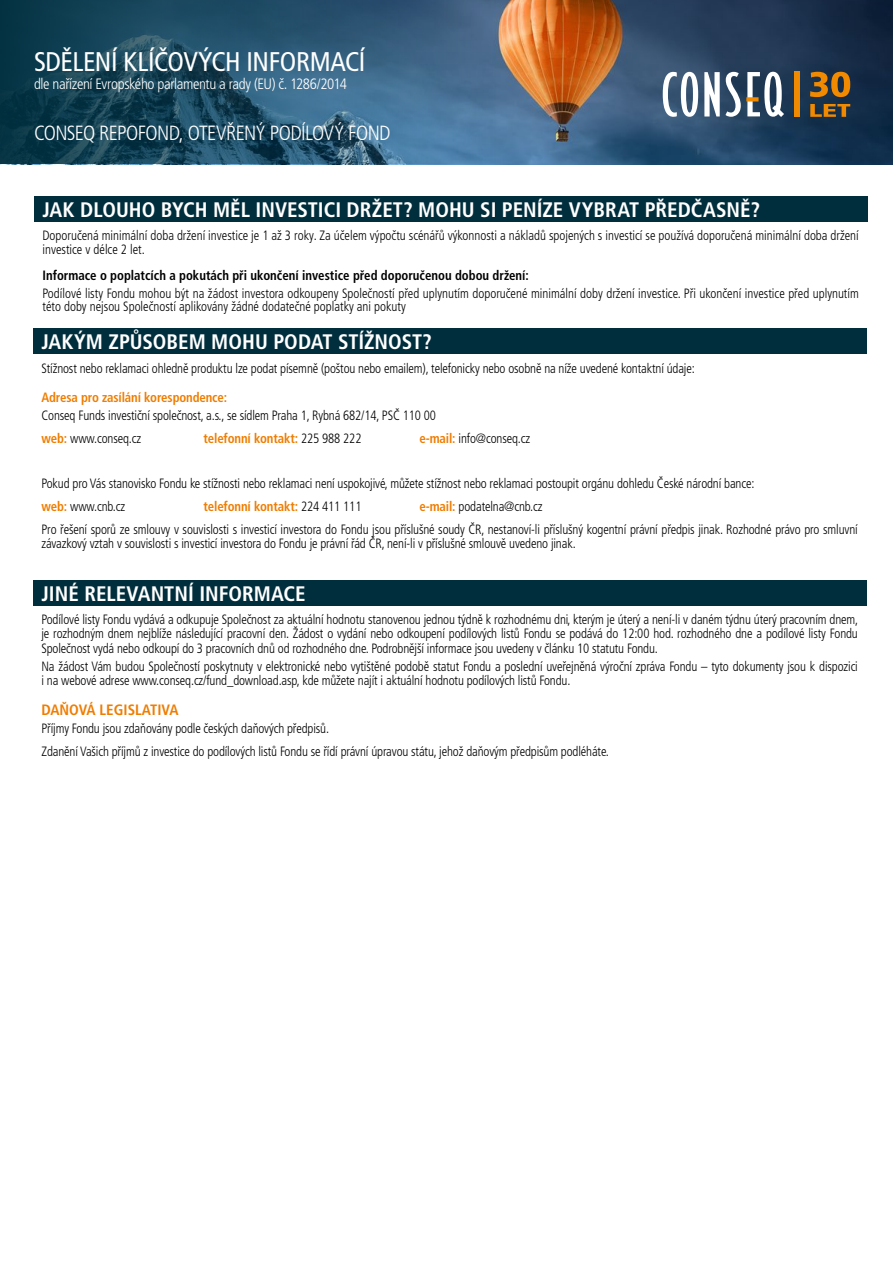
<style>
.page{position:relative;width:893px;height:1263px;background:#fff}
.page>*{position:absolute;margin:0;border:0;box-sizing:border-box;transform-origin:0 0}
.t1{font:condensed 27px "Frutiger LT Pro";letter-spacing:-.015em;color:#fff}
.t2{font:700 condensed 21px "Frutiger LT Pro";color:#fff}
.t3{font:300 condensed 20.55px "Frutiger LT Pro";letter-spacing:-.03em;color:#fff}
.t4{font:300 condensed 15px "Frutiger LT Pro";letter-spacing:-.025em;color:#fff}
.t5{font:700 condensed 15px "Frutiger LT Pro";color:#ef7d00}
.t6{font:300 condensed 13.5px/22.8px "Frutiger LT Pro";letter-spacing:-.01em;color:#000;scale:.95 1}
.t7{font:700 condensed 13.5px "Frutiger LT Pro";letter-spacing:-.01em;color:#ef7d00;scale:.95 1}
.t8{font:700 condensed 13.5px "Frutiger LT Pro";color:#000;scale:.95 1}
.s1{font-weight:700;color:#ef7d00}
.s2{font-weight:300;color:#000}
</style>
<div class="page">
<img style="left:496px;top:0;width:397px;height:164px">
<svg style="left:0;top:0;width:496px;height:164px;background:#27536e"></svg>
<svg style="left:663px;top:72px;width:35px;height:45px"></svg>
<svg style="left:704px;top:72px;width:37px;height:45px"></svg>
<svg style="left:747px;top:72px;width:37px;height:45px"></svg>
<div style="left:746px;top:97px;width:13px;height:5px;background:#f18a00"></div>
<div style="left:795px;top:72px;width:5px;height:45px;background:#f18a00"></div>
<svg style="left:810px;top:104px;width:40px;height:13px"></svg>
<svg style="left:810px;top:72px;width:40px;height:25px"></svg>
<div style="left:33px;top:580px;width:833px;height:25px;background:#002e3d"></div>
<div style="left:33px;top:328px;width:833px;height:26px;background:#002e3d"></div>
<div style="left:34px;top:196px;width:833px;height:26px;background:#002e3d"></div>
<h1 class="t1" style="left:34px;top:46px;width:333px">SDĚLENÍ KLÍČOVÝCH INFORMACÍ</h1>
<p class="t4" style="left:34px;top:75px;width:314px">dle nařízení Evropského parlamentu a rady (EU) č. 1286/2014</p>
<h3 class="t3" style="left:34px;top:121px;width:358px">CONSEQ REPOFOND, OTEVŘENÝ PODÍLOVÝ FOND</h3>
<h2 class="t2" style="left:43px;top:197px;width:719px">JAK DLOUHO BYCH MĚL INVESTICI DRŽET? MOHU SI PENÍZE VYBRAT PŘEDČASNĚ?</h2>
<p class="t6" style="left:43px;top:229px;width:861px;line-height:13.5px">Doporučená minimální doba držení investice je 1 až 3 roky. Za účelem výpočtu scénářů výkonnosti a nákladů spojených s investicí se používá doporučená minimální doba držení investice v délce 2 let.</p>
<p class="t8" style="left:43px;top:268px;width:514px">Informace o poplatcích a pokutách při ukončení investice před doporučenou dobou držení:</p>
<p class="t6" style="left:43px;top:287px;width:861px;line-height:13.5px">Podílové listy Fondu mohou být na žádost investora odkoupeny Společností před uplynutím doporučené minimální doby držení investice. Při ukončení investice před uplynutím této doby nejsou Společností aplikovány žádné dodatečné poplatky ani pokuty</p>
<h2 class="t2" style="left:41px;top:329px;width:392px">JAKÝM ZPŮSOBEM MOHU PODAT STÍŽNOST?</h2>
<p class="t6" style="left:41px;top:357px;width:689px">Stížnost nebo reklamaci ohledně produktu lze podat písemně (poštou nebo emailem), telefonicky nebo osobně na níže uvedené kontaktní údaje:</p>
<p class="t7" style="left:41px;top:389px;width:197px">Adresa pro zasílání korespondence:</p>
<p class="t6" style="left:41px;top:404px;width:417px">Conseq Funds investiční společnost, a.s., se sídlem Praha 1, Rybná 682/14, PSČ 110 00 <span class="s1">web:</span> www.conseq.cz</p>
<p class="t7" style="left:203px;top:430px;width:168px">telefonní kontakt: <span class="s2">225 988 222</span></p>
<p class="t6" style="left:419px;top:427px;width:118px"><span class="s1">e-mail:</span> info@conseq.cz</p>
<p class="t6" style="left:41px;top:472px;width:752px">Pokud pro Vás stanovisko Fondu ke stížnosti nebo reklamaci není uspokojivé, můžete stížnost nebo reklamaci postoupit orgánu dohledu České národní bance: <span class="s1">web:</span> www.cnb.cz</p>
<p class="t7" style="left:203px;top:498px;width:168px">telefonní kontakt: <span class="s2">224 411 111</span></p>
<p class="t6" style="left:41px;top:495px;width:861px;text-indent:378px"><span class="s1">e-mail:</span> podatelna@cnb.cz<br>Pro řešení sporů ze smlouvy v souvislosti s investicí investora do Fondu jsou příslušné soudy ČR, nestanoví-li příslušný kogentní právní předpis jinak. Rozhodné právo pro smluvní</p>
<p class="t6" style="left:41px;top:532px;width:564px">závazkový vztah v souvislosti s investicí investora do Fondu je právní řád ČR, není-li v příslušné smlouvě uvedeno jinak.</p>
<h2 class="t2" style="left:41px;top:581px;width:266px">JINÉ RELEVANTNÍ INFORMACE</h2>
<p class="t6" style="left:41px;top:612px;width:861px;line-height:14.2px;text-align:justify">Podílové listy Fondu vydává a odkupuje Společnost za aktuální hodnotu stanovenou jednou týdně k rozhodnému dni, kterým je úterý a není-li v daném týdnu úterý pracovním dnem, je rozhodným dnem nejblíže následující pracovní den. Žádost o vydání nebo odkoupení podílových listů Fondu se podává do 12:00 hod. rozhodného dne a podílové listy Fondu Společnost vydá nebo odkoupí do 3 pracovních dnů od rozhodného dne. Podrobnější informace jsou uvedeny v článku 10 statutu Fondu.</p>
<p class="t6" style="left:41px;top:659px;width:861px;line-height:14.2px">Na žádost Vám budou Společností poskytnuty v elektronické nebo vytištěné podobě statut Fondu a poslední uveřejněná výroční zpráva Fondu – tyto dokumenty jsou k dispozici i na webové adrese www.conseq.cz/fund_download.asp, kde můžete najít i aktuální hodnotu podílových listů Fondu.</p>
<p class="t5" style="left:41px;top:700px;width:139px">DAŇOVÁ LEGISLATIVA</p>
<p class="t6" style="left:41px;top:717px;width:599px">Příjmy Fondu jsou zdaňovány podle českých daňových předpisů.<br>Zdanění Vašich příjmů z investice do podílových listů Fondu se řídí právní úpravou státu, jehož daňovým předpisům podléháte.</p>
</div>
